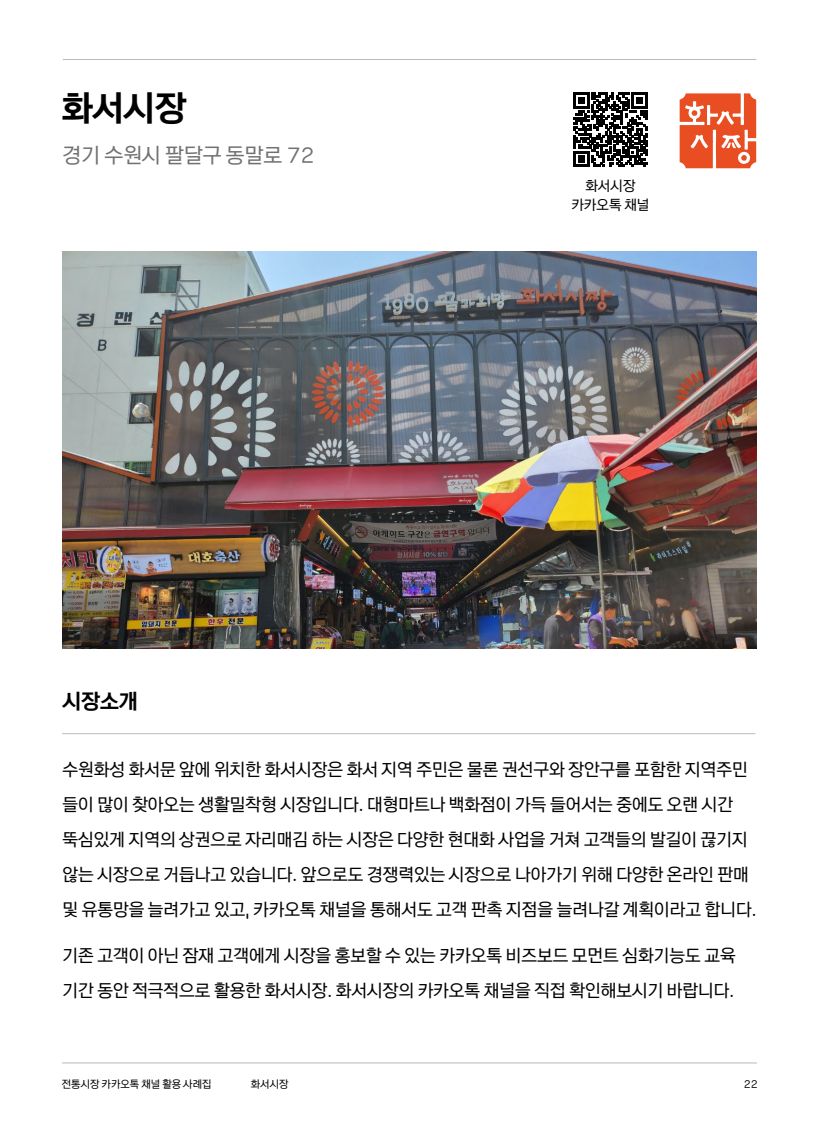
<style>
.page{position:relative;width:819px;height:1141px;background:#fff}
.page>*{position:absolute;margin:0;border:0;box-sizing:border-box;transform-origin:0 0}
.t1{font:700 35px "Kakao Big OTF Extra";color:#000}
.t2{font:21px "Kakao Big OTF Regular";color:#727272}
.t3{font:700 21px "Kakao Big OTF Extra";color:#000}
.t4{font:17.5px/35px "Kakao Big OTF Regular";color:#000}
.t5{font:14px/19.2px "Kakao Big OTF Regular";color:#000;text-align:center}
.t6{font:10.5px "Kakao Big OTF Regular";color:#000}
</style>
<div class="page">
<img style="left:62px;top:252px;width:694px;height:397px">
<hr style="left:62px;top:733px;width:693px;height:1px;background:#bababa">
<hr style="left:63px;top:59px;width:693px;height:1px;background:#bababa">
<hr style="left:62px;top:1063px;width:694px;height:1px;background:#bababa">
<svg style="left:679px;top:93px;width:77px;height:75px"></svg>
<svg style="left:573px;top:92px;width:75px;height:73px"></svg>
<svg style="left:573px;top:93px;width:74px;height:74px"></svg>
<h1 class="t1" style="left:62px;top:85px;width:127px">화서시장</h1>
<p class="t2" style="left:63px;top:141px;width:253px">경기 수원시 팔달구 동말로 72</p>
<p class="t3" style="left:63px;top:688px;width:77px">시장소개</p>
<p class="t5" style="left:571px;top:176px;width:79px">화서시장 카카오톡 채널</p>
<p class="t4" style="left:62px;top:752px;width:695px">수원화성 화서문 앞에 위치한 화서시장은 화서 지역 주민은 물론 권선구와 장안구를 포함한 지역주민 들이 많이 찾아오는 생활밀착형 시장입니다. 대형마트나 백화점이 가득 들어서는 중에도 오랜 시간 뚝심있게 지역의 상권으로 자리매김 하는 시장은 다양한 현대화 사업을 거쳐 고객들의 발길이 끊기지 않는 시장으로 거듭나고 있습니다. 앞으로도 경쟁력있는 시장으로 나아가기 위해 다양한 온라인 판매 및 유통망을 늘려가고 있고, 카카오톡 채널을 통해서도 고객 판촉 지점을 늘려나갈 계획이라고 합니다.</p>
<p class="t4" style="left:62px;top:938px;width:674px">기존 고객이 아닌 잠재 고객에게 시장을 홍보할 수 있는 카카오톡 비즈보드 모먼트 심화기능도 교육 기간 동안 적극적으로 활용한 화서시장. 화서시장의 카카오톡 채널을 직접 확인해보시기 바랍니다.</p>
<p class="t6" style="left:62px;top:1078px;width:151px">전통시장 카카오톡 채널 활용 사례집</p>
<p class="t6" style="left:251px;top:1078px;width:39px">화서시장</p>
<p class="t6" style="left:743px;top:1078px;width:15px">22</p>
</div>
